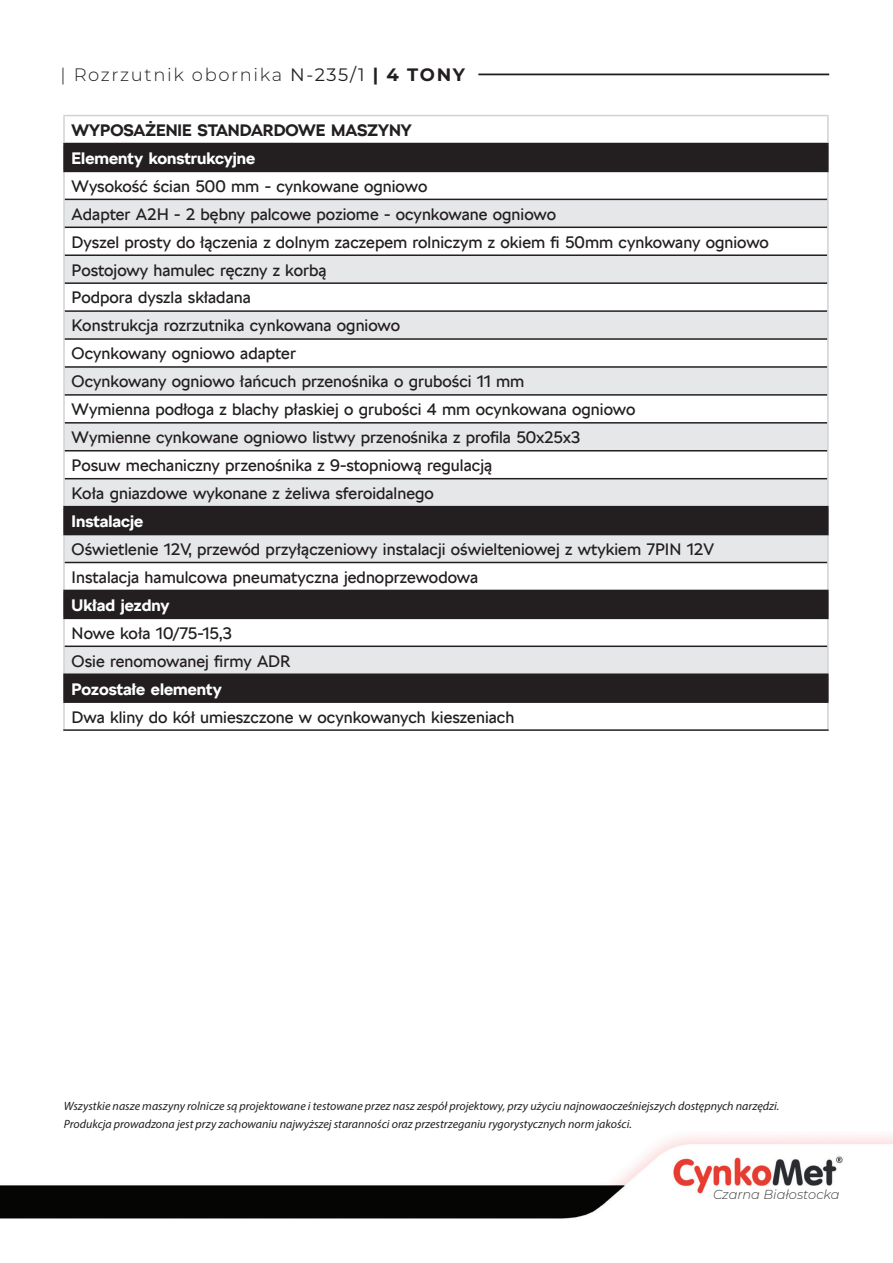
<style>
.page{position:relative;width:893px;height:1263px;background:#fff}
.page>*{position:absolute;margin:0;border:0;box-sizing:border-box;transform-origin:0 0}
.t1{font:300 18px "Montserrat";letter-spacing:.09em;color:#231f20}
.t2{font:16.5px/27.9px "SKODA Next Arabic";color:#231f20}
.t3{font:700 16.5px "SKODA Next Arabic";color:#fff}
.t4{font:700 16.5px "SKODA Next Arabic";color:#231f20}
.t5{font:italic 300 13.05px "Montserrat";color:#3e3e3f}
.t6{font:italic 12px/18px "Myriad Pro";color:#231f20}
.s1{font-weight:400}
.s2{font-weight:700}
</style>
<div class="page">
<hr style="left:478px;top:74px;width:351px;height:1px;background:#231f20">
<img style="left:0;top:1135px;width:893px;height:84px">
<svg style="left:65px;top:144px;width:762px;height:557px;fill:#231f20"></svg>
<svg style="left:65px;top:200px;width:762px;height:473px;fill:#e6e7e9"></svg>
<hr style="left:63px;top:172px;width:2px;height:27px;background:#d1d2d4">
<hr style="left:827px;top:172px;width:2px;height:27px;background:#d1d2d4">
<hr style="left:63px;top:227px;width:2px;height:28px;background:#d1d2d4">
<hr style="left:827px;top:227px;width:2px;height:28px;background:#d1d2d4">
<hr style="left:63px;top:283px;width:2px;height:28px;background:#d1d2d4">
<hr style="left:827px;top:283px;width:2px;height:28px;background:#d1d2d4">
<hr style="left:63px;top:339px;width:2px;height:28px;background:#d1d2d4">
<hr style="left:827px;top:339px;width:2px;height:28px;background:#d1d2d4">
<hr style="left:63px;top:395px;width:2px;height:28px;background:#d1d2d4">
<hr style="left:827px;top:395px;width:2px;height:28px;background:#d1d2d4">
<hr style="left:63px;top:451px;width:2px;height:28px;background:#d1d2d4">
<hr style="left:827px;top:451px;width:2px;height:28px;background:#d1d2d4">
<hr style="left:63px;top:562px;width:2px;height:28px;background:#d1d2d4">
<hr style="left:827px;top:562px;width:2px;height:28px;background:#d1d2d4">
<hr style="left:63px;top:619px;width:2px;height:27px;background:#d1d2d4">
<hr style="left:827px;top:619px;width:2px;height:27px;background:#d1d2d4">
<hr style="left:63px;top:703px;width:2px;height:26px;background:#d1d2d4">
<hr style="left:827px;top:703px;width:2px;height:26px;background:#d1d2d4">
<hr style="left:63px;top:144px;width:2px;height:27px;background:#231f20">
<hr style="left:827px;top:144px;width:2px;height:27px;background:#231f20">
<hr style="left:63px;top:171px;width:766px;height:1px;background:#231f20">
<hr style="left:63px;top:507px;width:2px;height:27px;background:#231f20">
<hr style="left:827px;top:507px;width:2px;height:27px;background:#231f20">
<hr style="left:63px;top:143px;width:766px;height:1px;background:#231f20">
<hr style="left:65px;top:199px;width:762px;height:1px;background:#231f20">
<hr style="left:65px;top:254px;width:762px;height:2px;background:#231f20">
<hr style="left:65px;top:310px;width:762px;height:2px;background:#231f20">
<hr style="left:65px;top:366px;width:762px;height:2px;background:#231f20">
<hr style="left:65px;top:422px;width:762px;height:2px;background:#231f20">
<hr style="left:65px;top:478px;width:762px;height:1px;background:#231f20">
<hr style="left:63px;top:590px;width:766px;height:1px;background:#231f20">
<hr style="left:63px;top:591px;width:2px;height:27px;background:#231f20">
<hr style="left:827px;top:591px;width:2px;height:27px;background:#231f20">
<hr style="left:63px;top:618px;width:766px;height:1px;background:#231f20">
<hr style="left:63px;top:199px;width:2px;height:28px;background:#d1d2d4">
<hr style="left:827px;top:199px;width:2px;height:28px;background:#d1d2d4">
<hr style="left:63px;top:255px;width:2px;height:28px;background:#d1d2d4">
<hr style="left:827px;top:255px;width:2px;height:28px;background:#d1d2d4">
<hr style="left:63px;top:311px;width:2px;height:28px;background:#d1d2d4">
<hr style="left:827px;top:311px;width:2px;height:28px;background:#d1d2d4">
<hr style="left:63px;top:367px;width:2px;height:28px;background:#d1d2d4">
<hr style="left:827px;top:367px;width:2px;height:28px;background:#d1d2d4">
<hr style="left:63px;top:423px;width:2px;height:28px;background:#d1d2d4">
<hr style="left:827px;top:423px;width:2px;height:28px;background:#d1d2d4">
<hr style="left:63px;top:479px;width:2px;height:27px;background:#d1d2d4">
<hr style="left:827px;top:479px;width:2px;height:27px;background:#d1d2d4">
<hr style="left:63px;top:535px;width:2px;height:27px;background:#d1d2d4">
<hr style="left:827px;top:535px;width:2px;height:27px;background:#d1d2d4">
<hr style="left:63px;top:646px;width:2px;height:27px;background:#d1d2d4">
<hr style="left:827px;top:646px;width:2px;height:27px;background:#d1d2d4">
<hr style="left:65px;top:227px;width:762px;height:1px;background:#231f20">
<hr style="left:65px;top:282px;width:762px;height:2px;background:#231f20">
<hr style="left:65px;top:338px;width:762px;height:2px;background:#231f20">
<hr style="left:65px;top:394px;width:762px;height:2px;background:#231f20">
<hr style="left:65px;top:450px;width:762px;height:1px;background:#231f20">
<hr style="left:63px;top:506px;width:766px;height:1px;background:#231f20">
<hr style="left:63px;top:534px;width:766px;height:1px;background:#231f20">
<hr style="left:65px;top:562px;width:762px;height:1px;background:#231f20">
<hr style="left:63px;top:673px;width:766px;height:2px;background:#231f20">
<hr style="left:63px;top:675px;width:2px;height:26px;background:#231f20">
<hr style="left:827px;top:675px;width:2px;height:26px;background:#231f20">
<hr style="left:63px;top:701px;width:766px;height:2px;background:#231f20">
<hr style="left:65px;top:645px;width:762px;height:2px;background:#231f20">
<hr style="left:63px;top:729px;width:766px;height:2px;background:#231f20">
<hr style="left:63px;top:115px;width:766px;height:1px;background:#d1d2d4">
<hr style="left:63px;top:116px;width:2px;height:27px;background:#d1d2d4">
<hr style="left:827px;top:116px;width:2px;height:27px;background:#d1d2d4">
<p class="t1" style="left:61px;top:63px;width:406px">| Rozrzutnik obornika <span class="s1">N-235/1</span> <span class="s2">| 4 TONY</span></p>
<p class="t4" style="left:72px;top:120px;width:342px">WYPOSAŻENIE STANDARDOWE MASZYNY</p>
<p class="t3" style="left:72px;top:148px;width:185px">Elementy konstrukcyjne</p>
<p class="t2" style="left:72px;top:172px;width:699px">Wysokość ścian 500 mm - cynkowane ogniowo<br>Adapter A2H - 2 bębny palcowe poziome - ocynkowane ogniowo<br>Dyszel prosty do łączenia z dolnym zaczepem rolniczym z okiem fi 50mm cynkowany ogniowo Postojowy hamulec ręczny z korbą<br>Podpora dyszla składana<br>Konstrukcja rozrzutnika cynkowana ogniowo<br>Ocynkowany ogniowo adapter<br>Ocynkowany ogniowo łańcuch przenośnika o grubości 11 mm<br>Wymienna podłoga z blachy płaskiej o grubości 4 mm ocynkowana ogniowo<br>Wymienne cynkowane ogniowo listwy przenośnika z profila 50x25x3<br>Posuw mechaniczny przenośnika z 9-stopniową regulacją<br>Koła gniazdowe wykonane z żeliwa sferoidalnego</p>
<p class="t3" style="left:72px;top:512px;width:73px">Instalacje</p>
<p class="t2" style="left:72px;top:535px;width:644px">Oświetlenie 12V, przewód przyłączeniowy instalacji oświelteniowej z wtykiem 7PIN 12V<br>Instalacja hamulcowa pneumatyczna jednoprzewodowa</p>
<p class="t3" style="left:72px;top:595px;width:99px">Układ jezdny</p>
<p class="t2" style="left:72px;top:619px;width:221px">Nowe koła 10/75-15,3<br>Osie renomowanej firmy ADR</p>
<p class="t3" style="left:72px;top:679px;width:152px">Pozostałe elementy</p>
<p class="t2" style="left:72px;top:703px;width:444px">Dwa kliny do kół umieszczone w ocynkowanych kieszeniach</p>
<p class="t6" style="left:64px;top:1097px;width:717px">Wszystkie nasze maszyny rolnicze są projektowane i testowane przez nasz zespół projektowy, przy użyciu najnowaocześniejszych dostępnych narzędzi.<br>Produkcja prowadzona jest przy zachowaniu najwyższej staranności oraz przestrzeganiu rygorystycznych norm jakości.</p>
<p class="t5" style="left:713px;top:1186px;width:128px">Czarna Białostocka</p>
</div>
